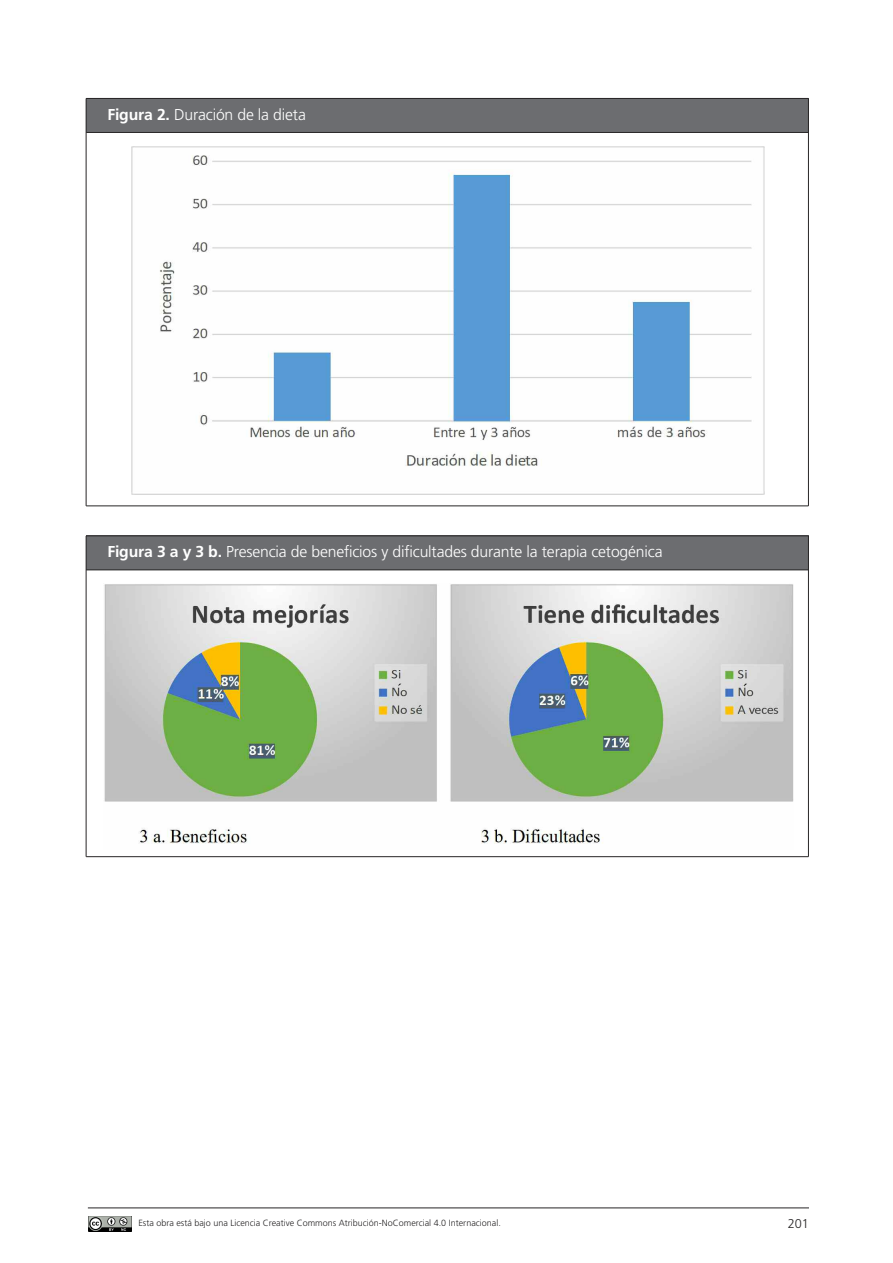
<style>
.page{position:relative;width:893px;height:1263px;background:#fff}
.page>*{position:absolute;margin:0;border:0;box-sizing:border-box;transform-origin:0 0}
.t1{font:300 15.75px "Frutiger";letter-spacing:-.01em;color:#fff}
.t2{font:300 12.75px "Frutiger";color:#272526}
.t3{font:300 9px "Frutiger";color:#272526}
.s1{font-weight:700}
</style>
<div class="page">
<hr style="left:88px;top:1207px;width:721px;height:1px;background:#272526">
<div style="left:88px;top:1216px;width:49px;height:19px;background:linear-gradient(to right,#fff,#fff)"></div>
<img style="left:88px;top:1216px;width:43px;height:15px">
<div style="left:86px;top:98px;width:722px;height:34px;background:#6c6d70"></div>
<img style="left:132px;top:147px;width:633px;height:347px">
<hr style="left:86px;top:98px;width:1px;height:408px;background:#272526">
<hr style="left:808px;top:98px;width:1px;height:408px;background:#272526">
<hr style="left:86px;top:98px;width:722px;height:1px;background:#272526">
<hr style="left:86px;top:132px;width:722px;height:1px;background:#272526">
<hr style="left:86px;top:506px;width:722px;height:1px;background:#272526">
<div style="left:86px;top:536px;width:722px;height:34px;background:#6c6d70"></div>
<img style="left:104px;top:584px;width:690px;height:260px">
<hr style="left:86px;top:536px;width:1px;height:321px;background:#272526">
<hr style="left:808px;top:536px;width:1px;height:321px;background:#272526">
<hr style="left:86px;top:536px;width:722px;height:1px;background:#272526">
<hr style="left:86px;top:570px;width:722px;height:1px;background:#272526">
<hr style="left:86px;top:856px;width:722px;height:1px;background:#272526">
<p class="t1" style="left:107px;top:108px;width:200px"><span class="s1">Figura 2.</span> Duración de la dieta</p>
<p class="t1" style="left:107px;top:545px;width:557px"><span class="s1">Figura 3 a y 3 b.</span> Presencia de beneficios y dificultades durante la terapia cetogénica</p>
<p class="t3" style="left:138px;top:1219px;width:364px">Esta obra está bajo una Licencia Creative Commons Atribución-NoComercial 4.0 Internacional.</p>
<p class="t2" style="left:788px;top:1218px;width:23px">201</p>
</div>
